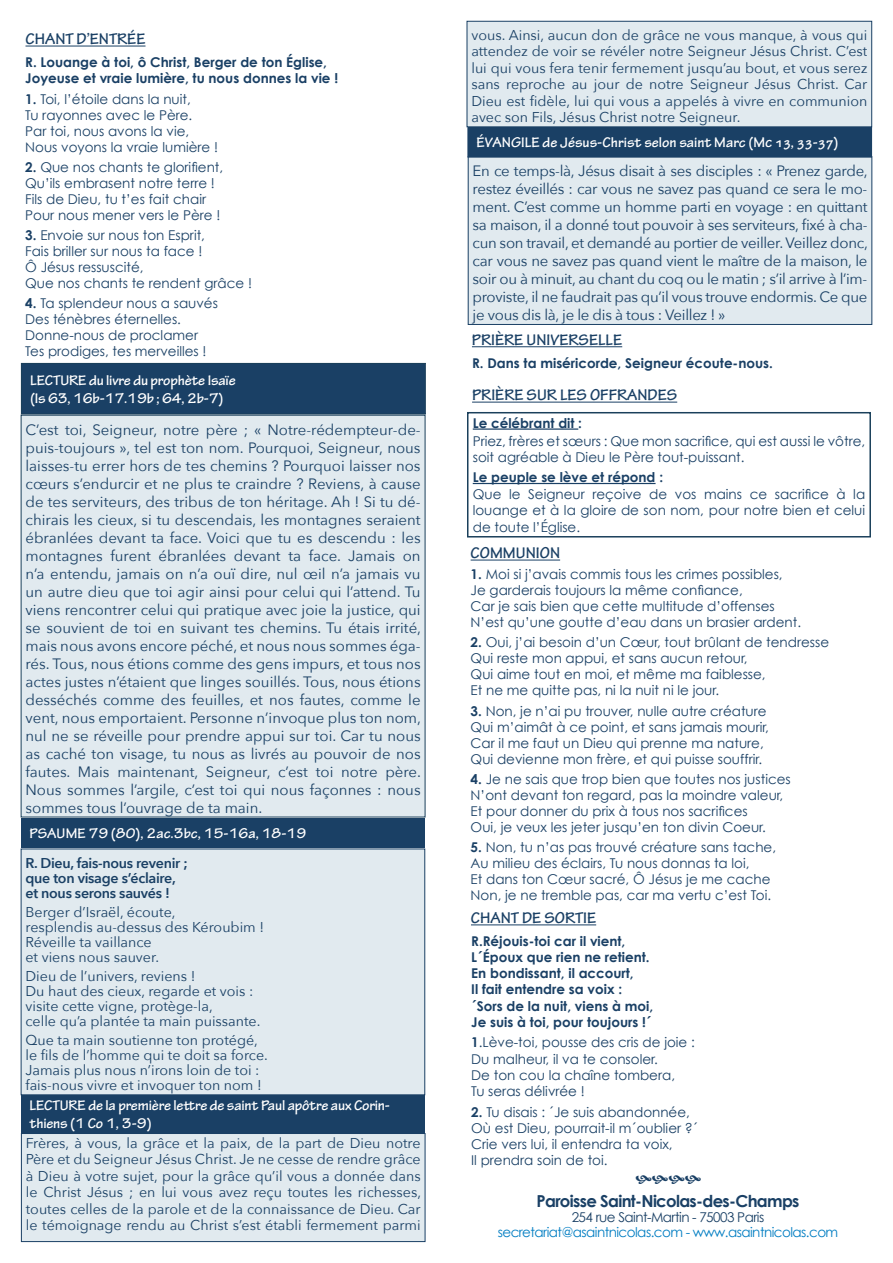
<style>
.page{position:relative;width:893px;height:1263px;background:#fff}
.page>*{position:absolute;margin:0;border:0;box-sizing:border-box;transform-origin:0 0}
.t1{font:700 16.5px "Tekton Pro";color:#1a4065}
.t2{font:700 16.5px "Century Gothic";letter-spacing:-.04em;color:#1a4065}
.t3{font:15px/18px "Avenir Next";letter-spacing:-.015em;color:#1a4065;text-align:justify}
.t4{font:700 15px/18px "Tekton Pro";letter-spacing:-.01em;color:#fff}
.t5{font:14.25px/16.5px "Avenir Next";color:#1a4065}
.t6{font:600 14.25px/15px "Avenir Next";letter-spacing:-.02em;color:#1a4065}
.t7{font:13.5px/16px "Century Gothic";color:#1a4065}
.t8{font:700 13.5px/16.2px "Century Gothic";color:#1a4065}
.t9{font:13.5px "Century Gothic";letter-spacing:-.04em;color:#007dc2}
.t10{font:13.5px "Century Gothic";letter-spacing:-.04em;color:#1a4065}
.s1{font-weight:700}
</style>
<div class="page">
<div style="left:21px;top:849px;width:404px;height:246px;background:#e1eaef"></div>
<div style="left:21px;top:818px;width:404px;height:30px;background:#1a4065"></div>
<div style="left:21px;top:1133px;width:404px;height:108px;background:#e1eaef"></div>
<div style="left:21px;top:1133px;width:404px;height:109px;border:1px solid #1a4065"></div>
<div style="left:21px;top:1095px;width:404px;height:38px;background:#1a4065"></div>
<hr style="left:472px;top:346px;width:150px;height:1px;background:#1a4065">
<hr style="left:471px;top:924px;width:125px;height:1px;background:#1a4065">
<hr style="left:26px;top:46px;width:120px;height:1px;background:#1a4065">
<hr style="left:471px;top:560px;width:89px;height:1px;background:#1a4065">
<hr style="left:473px;top:428px;width:105px;height:2px;background:#1a4065">
<hr style="left:473px;top:483px;width:183px;height:1px;background:#1a4065">
<div style="left:467px;top:412px;width:404px;height:125px;border:2px solid #1b405b"></div>
<hr style="left:472px;top:402px;width:205px;height:1px;background:#1a4065">
<div style="left:468px;top:157px;width:404px;height:167px;background:#e1eaef"></div>
<div style="left:468px;top:156px;width:404px;height:169px;border:1px solid #1a4065"></div>
<div style="left:468px;top:128px;width:404px;height:29px;background:#1a4065"></div>
<div style="left:468px;top:127px;width:404px;height:30px;border:1px solid #1a4065"></div>
<div style="left:21px;top:415px;width:404px;height:402px;background:#e1eaef"></div>
<div style="left:21px;top:363px;width:404px;height:51px;background:#1a4065"></div>
<div style="left:467px;top:21px;width:405px;height:106px;background:#e1eaef"></div>
<div style="left:467px;top:21px;width:405px;height:106px;border:1px solid #1a4065"></div>
<p class="t1" style="left:26px;top:29px;width:122px">CHANT D’ENTRÉE</p>
<p class="t8" style="left:25px;top:54px;width:314px">R. Louange à toi, ô Christ, Berger de ton Église,<br>Joyeuse et vraie lumière, tu nous donnes la vie !</p>
<p class="t7" style="left:25px;top:91px;width:194px"><span class="s1">1.</span> Toi, l’étoile dans la nuit,<br>Tu rayonnes avec le Père.<br>Par toi, nous avons la vie,<br>Nous voyons la vraie lumière !</p>
<p class="t7" style="left:25px;top:159px;width:200px"><span class="s1">2.</span> Que nos chants te glorifient,<br>Qu’ils embrasent notre terre !<br>Fils de Dieu, tu t’es fait chair<br>Pour nous mener vers le Père !</p>
<p class="t7" style="left:25px;top:227px;width:228px"><span class="s1">3.</span> Envoie sur nous ton Esprit,<br>Fais briller sur nous ta face !<br>Ô Jésus ressuscité,<br>Que nos chants te rendent grâce !</p>
<p class="t7" style="left:25px;top:295px;width:194px"><span class="s1">4.</span> Ta splendeur nous a sauvés<br>Des ténèbres éternelles.<br>Donne-nous de proclamer<br>Tes prodiges, tes merveilles !</p>
<p class="t4" style="left:30px;top:371px;width:207px">LECTURE du livre du prophète Isaïe (Is 63, 16b-17.19b ; 64, 2b-7)</p>
<p class="t3" style="left:26px;top:420px;width:397px">C’est toi, Seigneur, notre père ; « Notre-rédempteur-de&shy;puis-toujours », tel est ton nom. Pourquoi, Seigneur, nous laisses-tu errer hors de tes chemins ? Pourquoi laisser nos cœurs s’endurcir et ne plus te craindre ? Reviens, à cause de tes serviteurs, des tribus de ton héritage. Ah ! Si tu dé&shy;chirais les cieux, si tu descendais, les montagnes seraient ébranlées devant ta face. Voici que tu es descendu : les montagnes furent ébranlées devant ta face. Jamais on n’a entendu, jamais on n’a ouï dire, nul œil n’a jamais vu un autre dieu que toi agir ainsi pour celui qui l’attend. Tu viens rencontrer celui qui pratique avec joie la justice, qui se souvient de toi en suivant tes chemins. Tu étais irrité, mais nous avons encore péché, et nous nous sommes éga&shy;rés. Tous, nous étions comme des gens impurs, et tous nos actes justes n’étaient que linges souillés. Tous, nous étions desséchés comme des feuilles, et nos fautes, comme le vent, nous emportaient. Personne n’invoque plus ton nom, nul ne se réveille pour prendre appui sur toi. Car tu nous as caché ton visage, tu nous as livrés au pouvoir de nos fautes. Mais maintenant, Seigneur, c’est toi notre père.<br>Nous sommes l’argile, c’est toi qui nous façonnes : nous sommes tous l’ouvrage de ta main.</p>
<p class="t4" style="left:29px;top:825px;width:278px">PSAUME 79 (80), 2ac.3bc, 15-16a, 18-19</p>
<p class="t6" style="left:26px;top:855px;width:164px">R. Dieu, fais-nous revenir ; que ton visage s’éclaire, et nous serons sauvés !</p>
<p class="t5" style="left:26px;top:904px;width:240px;line-height:15px">Berger d’Israël, écoute,<br>resplendis au-dessus des Kéroubim !<br>Réveille ta vaillance<br>et viens nous sauver.</p>
<p class="t5" style="left:26px;top:968px;width:236px;line-height:15px">Dieu de l’univers, reviens !<br>Du haut des cieux, regarde et vois : visite cette vigne, protège-la,<br>celle qu’a plantée ta main puissante.</p>
<p class="t5" style="left:26px;top:1032px;width:244px;line-height:15px">Que ta main soutienne ton protégé, le fils de l’homme qui te doit sa force.<br>Jamais plus nous n’irons loin de toi : fais-nous vivre et invoquer ton nom !</p>
<p class="t4" style="left:29px;top:1097px;width:362px">LECTURE de la première lettre de saint Paul apôtre aux Corin&shy;thiens (1 Co 1, 3-9)</p>
<p class="t5" style="left:26px;top:1134px;width:397px;text-align:justify">Frères, à vous, la grâce et la paix, de la part de Dieu notre Père et du Seigneur Jésus Christ. Je ne cesse de rendre grâce à Dieu à votre sujet, pour la grâce qu’il vous a donnée dans le Christ Jésus ; en lui vous avez reçu toutes les richesses, toutes celles de la parole et de la connaissance de Dieu. Car le témoignage rendu au Christ s’est établi fermement parmi</p>
<p class="t5" style="left:471px;top:26px;width:397px;text-align:justify">vous. Ainsi, aucun don de grâce ne vous manque, à vous qui attendez de voir se révéler notre Seigneur Jésus Christ. C’est lui qui vous fera tenir fermement jusqu’au bout, et vous serez sans reproche au jour de notre Seigneur Jésus Christ. Car Dieu est fidèle, lui qui vous a appelés à vivre en communion avec son Fils, Jésus Christ notre Seigneur.</p>
<p class="t4" style="left:477px;top:134px;width:363px">ÉVANGILE de Jésus-Christ selon saint Marc (Mc 13, 33-37)</p>
<p class="t3" style="left:473px;top:161px;width:397px">En ce temps-là, Jésus disait à ses disciples : « Prenez garde, restez éveillés : car vous ne savez pas quand ce sera le mo&shy;ment. C’est comme un homme parti en voyage : en quittant sa maison, il a donné tout pouvoir à ses serviteurs, fixé à cha&shy;cun son travail, et demandé au portier de veiller. Veillez donc, car vous ne savez pas quand vient le maître de la maison, le soir ou à minuit, au chant du coq ou le matin ; s’il arrive à l’im&shy;proviste, il ne faudrait pas qu’il vous trouve endormis. Ce que je vous dis là, je le dis à tous : Veillez ! »</p>
<p class="t1" style="left:472px;top:330px;width:152px">PRIÈRE UNIVERSELLE</p>
<p class="t8" style="left:472px;top:355px;width:302px">R. Dans ta miséricorde, Seigneur écoute-nous.</p>
<p class="t1" style="left:472px;top:385px;width:207px">PRIÈRE SUR LES OFFRANDES</p>
<p class="t8" style="left:473px;top:414px;width:111px">Le célébrant dit :</p>
<p class="t7" style="left:473px;top:432px;width:394px">Priez, frères et sœurs : Que mon sacrifice, qui est aussi le vôtre, soit agréable à Dieu le Père tout-puissant.</p>
<p class="t8" style="left:473px;top:469px;width:192px">Le peuple se lève et répond :</p>
<p class="t7" style="left:473px;top:485px;width:394px;line-height:16.5px;text-align:justify">Que le Seigneur reçoive de vos mains ce sacrifice à la louange et à la gloire de son nom, pour notre bien et celui de toute l’Église.</p>
<p class="t1" style="left:471px;top:543px;width:91px">COMMUNION</p>
<p class="t7" style="left:471px;top:566px;width:332px"><span class="s1">1.</span> Moi si j’avais commis tous les crimes possibles, Je garderais toujours la même confiance,<br>Car je sais bien que cette multitude d’offenses N’est qu’une goutte d’eau dans un brasier ardent.</p>
<p class="t7" style="left:471px;top:634px;width:360px"><span class="s1">2.</span> Oui, j’ai besoin d’un Cœur, tout brûlant de tendresse Qui reste mon appui, et sans aucun retour,<br>Qui aime tout en moi, et même ma faiblesse,<br>Et ne me quitte pas, ni la nuit ni le jour.</p>
<p class="t7" style="left:471px;top:703px;width:300px"><span class="s1">3.</span> Non, je n’ai pu trouver, nulle autre créature Qui m’aimât à ce point, et sans jamais mourir, Car il me faut un Dieu qui prenne ma nature, Qui devienne mon frère, et qui puisse souffrir.</p>
<p class="t7" style="left:471px;top:771px;width:322px"><span class="s1">4.</span> Je ne sais que trop bien que toutes nos justices N’ont devant ton regard, pas la moindre valeur, Et pour donner du prix à tous nos sacrifices<br>Oui, je veux les jeter jusqu’en ton divin Coeur.</p>
<p class="t7" style="left:471px;top:839px;width:307px"><span class="s1">5.</span> Non, tu n’as pas trouvé créature sans tache, Au milieu des éclairs, Tu nous donnas ta loi,<br>Et dans ton Cœur sacré, Ô Jésus je me cache Non, je ne tremble pas, car ma vertu c’est Toi.</p>
<p class="t1" style="left:471px;top:908px;width:127px">CHANT DE SORTIE</p>
<p class="t8" style="left:471px;top:932px;width:183px">R.Réjouis-toi car il vient,<br>L´Époux que rien ne retient.<br>En bondissant, il accourt,<br>Il fait entendre sa voix : ´Sors de la nuit, viens à moi,<br>Je suis à toi, pour toujours !´</p>
<p class="t7" style="left:471px;top:1034px;width:225px"><span class="s1">1</span>.Lève-toi, pousse des cris de joie :<br>Du malheur, il va te consoler.<br>De ton cou la chaîne tombera,<br>Tu seras délivrée !</p>
<p class="t7" style="left:471px;top:1103px;width:228px"><span class="s1">2.</span> Tu disais : ´Je suis abandonnée,<br>Où est Dieu, pourrait-il m´oublier ?´<br>Crie vers lui, il entendra ta voix,<br>Il prendra soin de toi.</p>
<p class="t2" style="left:536px;top:1191px;width:265px">Paroisse Saint-Nicolas-des-Champs</p>
<p class="t10" style="left:572px;top:1209px;width:194px">254 rue Saint-Martin - 75003 Paris</p>
<p class="t9" style="left:498px;top:1224px;width:342px">secretariat@asaintnicolas.com - www.asaintnicolas.com</p>
</div>
